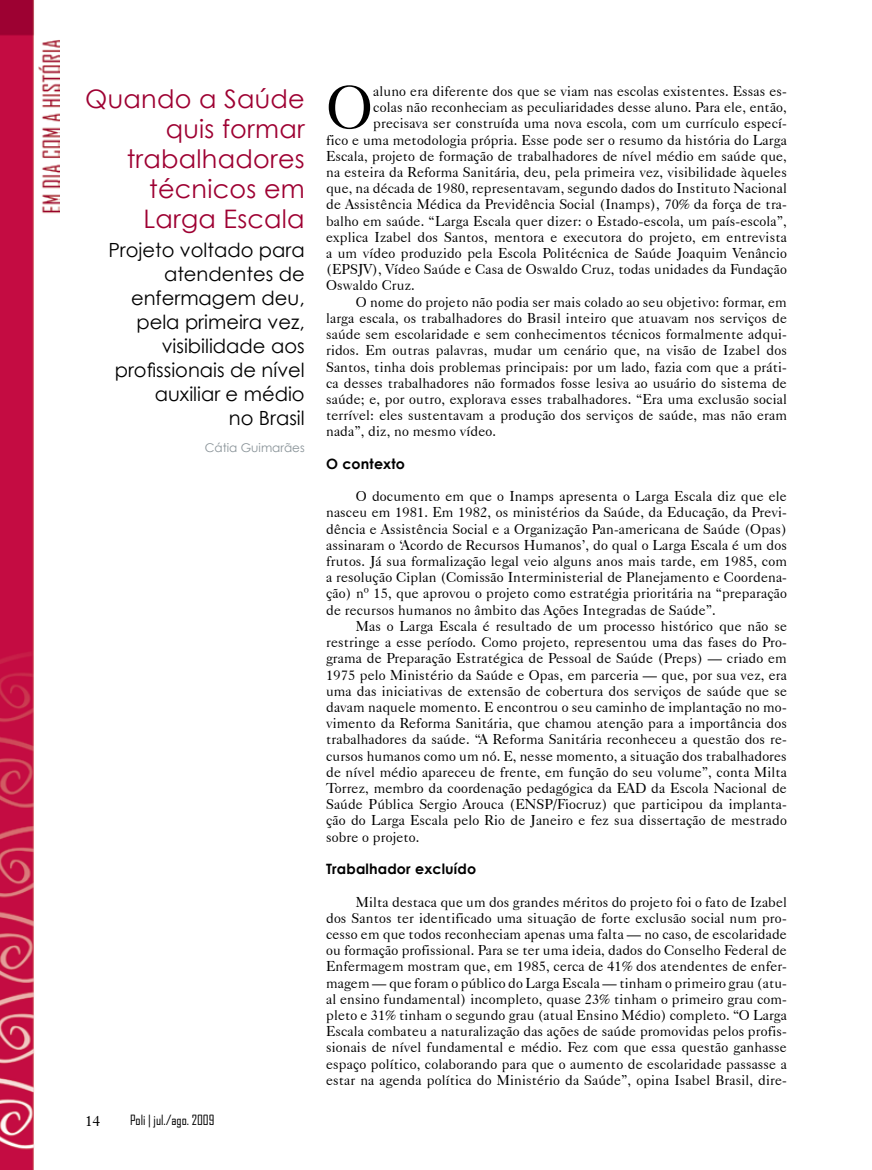
<style>
.page{position:relative;width:872px;height:1170px;background:#fff}
.page>*{position:absolute;margin:0;border:0;box-sizing:border-box;transform-origin:0 0}
.t1{font:60.9px "Caslon 540 BT";color:#000}
.t2{font:25.5px/30px "Century Gothic";letter-spacing:.01em;color:#9e0032;text-align:right}
.t3{font:19.5px/24px "Century Gothic";color:#000;text-align:right}
.t4{font:15px "Caslon 540 BT";color:#000}
.t5{font:14.25px/16.2px "Caslon 540 BT";letter-spacing:.01em;color:#000;text-align:justify}
.t6{font:700 14.25px "Century Gothic";letter-spacing:.01em;color:#000}
.t7{font:13.5px "Agency FB";color:#000}
.t8{font:12px "Century Gothic";color:#889297}
</style>
<div class="page">
<img style="left:0;top:0;width:59px;height:1169px">
<h2 class="t2" style="left:85px;top:84px;width:221px">Quando a Saúde quis formar trabalhadores técnicos em<br>Larga Escala</h2>
<h3 class="t3" style="left:108px;top:237px;width:198px">Projeto voltado para atendentes de enfermagem deu, pela primeira vez, visibilidade aos profissionais de nível auxiliar e médio<br>no Brasil</h3>
<p class="t8" style="left:205px;top:439px;width:101px">Cátia Guimarães</p>
<p class="t4" style="left:85px;top:1111px;width:17px">14</p>
<p class="t7" style="left:130px;top:1111px;width:86px">Poli | jul./ago. 2009</p>
<h1 class="t1" style="left:326px;top:70px;width:48px">O</h1>
<p class="t5" style="left:373px;top:83px;width:415px">aluno era diferente dos que se viam nas escolas existentes. Essas es-</p>
<p class="t5" style="left:373px;top:99px;width:415px">colas não reconheciam as peculiaridades desse aluno. Para ele, então,</p>
<p class="t5" style="left:373px;top:115px;width:415px">precisava ser construída uma nova escola, com um currículo especí-</p>
<p class="t5" style="left:326px;top:131px;width:462px">fico e uma metodologia própria. Esse pode ser o resumo da história do Larga</p>
<p class="t5" style="left:326px;top:147px;width:462px">Escala, projeto de formação de trabalhadores de nível médio em saúde que,</p>
<p class="t5" style="left:326px;top:164px;width:462px">na esteira da Reforma Sanitária, deu, pela primeira vez, visibilidade àqueles</p>
<p class="t5" style="left:326px;top:180px;width:462px">que, na década de 1980, representavam, segundo dados do Instituto Nacional</p>
<p class="t5" style="left:326px;top:196px;width:462px">de Assistência Médica da Previdência Social (Inamps), 70% da força de tra-</p>
<p class="t5" style="left:326px;top:212px;width:462px">balho em saúde. “Larga Escala quer dizer: o Estado-escola, um país-escola”,</p>
<p class="t5" style="left:326px;top:228px;width:462px">explica Izabel dos Santos, mentora e executora do projeto, em entrevista</p>
<p class="t5" style="left:326px;top:245px;width:462px">a um vídeo produzido pela Escola Politécnica de Saúde Joaquim Venâncio</p>
<p class="t5" style="left:326px;top:261px;width:462px">(EPSJV), Vídeo Saúde e Casa de Oswaldo Cruz, todas unidades da Fundação</p>
<p class="t5" style="left:326px;top:277px;width:90px">Oswaldo Cruz.</p>
<p class="t5" style="left:356px;top:293px;width:432px">O nome do projeto não podia ser mais colado ao seu objetivo: formar, em</p>
<p class="t5" style="left:326px;top:309px;width:462px">larga escala, os trabalhadores do Brasil inteiro que atuavam nos serviços de</p>
<p class="t5" style="left:326px;top:326px;width:462px">saúde sem escolaridade e sem conhecimentos técnicos formalmente adqui-</p>
<p class="t5" style="left:326px;top:342px;width:462px">ridos. Em outras palavras, mudar um cenário que, na visão de Izabel dos</p>
<p class="t5" style="left:326px;top:358px;width:462px">Santos, tinha dois problemas principais: por um lado, fazia com que a práti-</p>
<p class="t5" style="left:326px;top:374px;width:462px">ca desses trabalhadores não formados fosse lesiva ao usuário do sistema de</p>
<p class="t5" style="left:326px;top:390px;width:462px">saúde; e, por outro, explorava esses trabalhadores. “Era uma exclusão social</p>
<p class="t5" style="left:326px;top:407px;width:462px">terrível: eles sustentavam a produção dos serviços de saúde, mas não eram</p>
<p class="t5" style="left:326px;top:423px;width:171px">nada”, diz, no mesmo vídeo.</p>
<p class="t6" style="left:326px;top:453px;width:80px">O contexto</p>
<p class="t5" style="left:326px;top:488px;width:462px;text-indent:30px">O documento em que o Inamps apresenta o Larga Escala diz que ele nasceu em 1981. Em 1982, os ministérios da Saúde, da Educação, da Previ&shy;dência e Assistência Social e a Organização Pan-americana de Saúde (Opas) assinaram o ‘Acordo de Recursos Humanos’, do qual o Larga Escala é um dos frutos. Já sua formalização legal veio alguns anos mais tarde, em 1985, com a resolução Ciplan (Comissão Interministerial de Planejamento e Coordena&shy;ção) nº 15, que aprovou o projeto como estratégia prioritária na “preparação de recursos humanos no âmbito das Ações Integradas de Saúde”.</p>
<p class="t5" style="left:326px;top:617px;width:462px;text-indent:30px">Mas o Larga Escala é resultado de um processo histórico que não se restringe a esse período. Como projeto, representou uma das fases do Pro&shy;grama de Preparação Estratégica de Pessoal de Saúde (Preps) — criado em 1975 pelo Ministério da Saúde e Opas, em parceria — que, por sua vez, era uma das iniciativas de extensão de cobertura dos serviços de saúde que se davam naquele momento. E encontrou o seu caminho de implantação no mo&shy;vimento da Reforma Sanitária, que chamou atenção para a importância dos trabalhadores da saúde. “A Reforma Sanitária reconheceu a questão dos re&shy;cursos humanos como um nó. E, nesse momento, a situação dos trabalhadores de nível médio apareceu de frente, em função do seu volume”, conta Milta Torrez, membro da coordenação pedagógica da EAD da Escola Nacional de Saúde Pública Sergio Arouca (ENSP/Fiocruz) que participou da implanta&shy;ção do Larga Escala pelo Rio de Janeiro e fez sua dissertação de mestrado sobre o projeto.</p>
<p class="t6" style="left:326px;top:858px;width:152px">Trabalhador excluído</p>
<p class="t5" style="left:326px;top:893px;width:462px;text-indent:30px">Milta destaca que um dos grandes méritos do projeto foi o fato de Izabel dos Santos ter identificado uma situação de forte exclusão social num pro&shy;cesso em que todos reconheciam apenas uma falta — no caso, de escolaridade ou formação profissional. Para se ter uma ideia, dados do Conselho Federal de Enfermagem mostram que, em 1985, cerca de 41% dos atendentes de enfer&shy;magem — que foram o público do Larga Escala — tinham o primeiro grau (atu&shy;al ensino fundamental) incompleto, quase 23% tinham o primeiro grau com&shy;pleto e 31% tinham o segundo grau (atual Ensino Médio) completo. “O Larga Escala combateu a naturalização das ações de saúde promovidas pelos profis&shy;sionais de nível fundamental e médio. Fez com que essa questão ganhasse espaço político, colaborando para que o aumento de escolaridade passasse a estar na agenda política do Ministério da Saúde”, opina Isabel Brasil, dire-</p>
</div>
